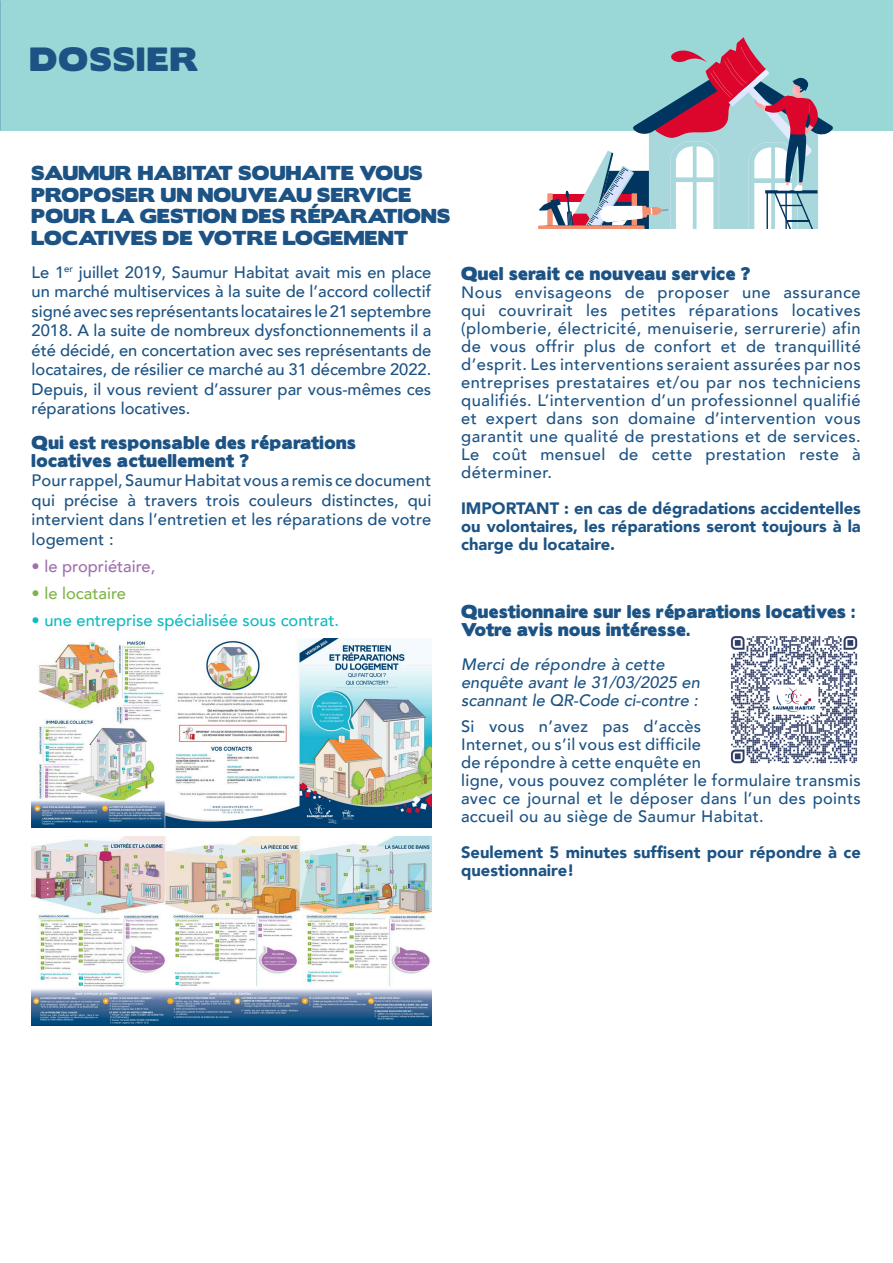
<style>
.page{position:relative;width:893px;height:1263px;background:#fff}
.page>*{position:absolute;margin:0;border:0;box-sizing:border-box;transform-origin:0 0}
.t1{font:30px "Boris Black Bloxx";letter-spacing:.05em;color:#1c5384}
.t2{font:18px/21.6px "Boris Black Bloxx";letter-spacing:.02em;color:#1c5384}
.t3{font:500 16.5px/18px "Avenir";letter-spacing:.02em;color:#1c5384;text-align:justify}
.t4{font:900 16.5px/18px "Avenir";color:#1c5384;text-align:justify}
.t5{font:16.5px/18px "Boris Black Bloxx";letter-spacing:.03em;color:#1c5384}
.t6{font:italic 500 16.5px/18px "Avenir";color:#1c5384}
.t7{font:500 16.5px "Avenir";color:#0fbbc1}
.t8{font:italic 500 16.5px "Avenir";letter-spacing:.02em;color:#1c5384}
.t9{font:500 16.5px "Avenir";color:#9f70af}
.t10{font:500 16.5px "Avenir";color:#7fb449}
.s1{font-weight:900}
</style>
<div class="page">
<div style="left:0;top:0;width:893px;height:130px;background:#9ad7d7"></div>
<img style="left:731px;top:636px;width:127px;height:128px">
<svg style="left:538px;top:37px;width:295px;height:192px"></svg>
<img style="left:32px;top:638px;width:400px;height:190px">
<img style="left:32px;top:836px;width:400px;height:190px">
<p class="t1" style="left:30px;top:37px;width:170px">DOSSIER</p>
<p class="t2" style="left:32px;top:163px;width:420px">SAUMUR HABITAT SOUHAITE VOUS<br>PROPOSER UN NOUVEAU SERVICE<br>POUR LA GESTION DES RÉPARATIONS<br>LOCATIVES DE VOTRE LOGEMENT</p>
<p class="t3" style="left:32px;top:261px;width:401px;line-height:19.5px">Le 1<sup>er</sup> juillet 2019, Saumur Habitat avait mis en place un marché multiservices à la suite de l’accord collectif signé avec ses représentants locataires le 21 septembre 2018. A la suite de nombreux dysfonctionnements il a été décidé, en concertation avec ses représentants de locataires, de résilier ce marché au 31 décembre 2022.<br>Depuis, il vous revient d’assurer par vous-mêmes ces réparations locatives.</p>
<p class="t5" style="left:32px;top:434px;width:326px">Qui est responsable des réparations locatives actuellement ?</p>
<p class="t3" style="left:32px;top:470px;width:401px;line-height:19.5px">Pour rappel, Saumur Habitat vous a remis ce document qui précise à travers trois couleurs distinctes, qui intervient dans l’entretien et les réparations de votre logement :</p>
<p class="t9" style="left:32px;top:552px;width:125px"><span class="s1">•</span> le propriétaire,</p>
<p class="t10" style="left:32px;top:579px;width:96px"><span class="s1">•</span> le locataire</p>
<p class="t7" style="left:32px;top:606px;width:309px"><span class="s1">•</span> une entreprise spécialisée sous contrat.</p>
<p class="t5" style="left:461px;top:265px;width:291px">Quel serait ce nouveau service ?</p>
<p class="t3" style="left:461px;top:282px;width:401px">Nous envisageons de proposer une assurance qui couvrirait les petites réparations locatives (plomberie, électricité, menuiserie, serrurerie) afin de vous offrir plus de confort et de tranquillité d’esprit. Les interventions seraient assurées par nos entreprises prestataires et/ou par nos techniciens qualifiés. L’intervention d’un professionnel qualifié et expert dans son domaine d’intervention vous garantit une qualité de prestations et de services.<br>Le coût mensuel de cette prestation reste à déterminer.</p>
<p class="t4" style="left:461px;top:499px;width:401px">IMPORTANT : en cas de dégradations accidentelles ou volontaires, les réparations seront toujours à la charge du locataire.</p>
<p class="t5" style="left:461px;top:603px;width:395px">Questionnaire sur les réparations locatives :</p>
<p class="t5" style="left:461px;top:621px;width:231px">Votre avis nous intéresse.</p>
<p class="t8" style="left:461px;top:654px;width:205px">Merci de répondre à cette</p>
<p class="t6" style="left:461px;top:674px;width:240px">enquête avant le 31/03/2025 en scannant le QR-Code ci-contre :</p>
<p class="t3" style="left:461px;top:716px;width:401px;text-align:left">Si vous n’avez pas d’accès<br>Internet, ou s’il vous est difficile<br>de répondre à cette enquête en<br>ligne, vous pouvez compléter le formulaire transmis avec ce journal et le déposer dans l’un des points accueil ou au siège de Saumur Habitat.</p>
<p class="t4" style="left:461px;top:842px;width:401px">Seulement 5 minutes suffisent pour répondre à ce questionnaire!</p>
</div>
